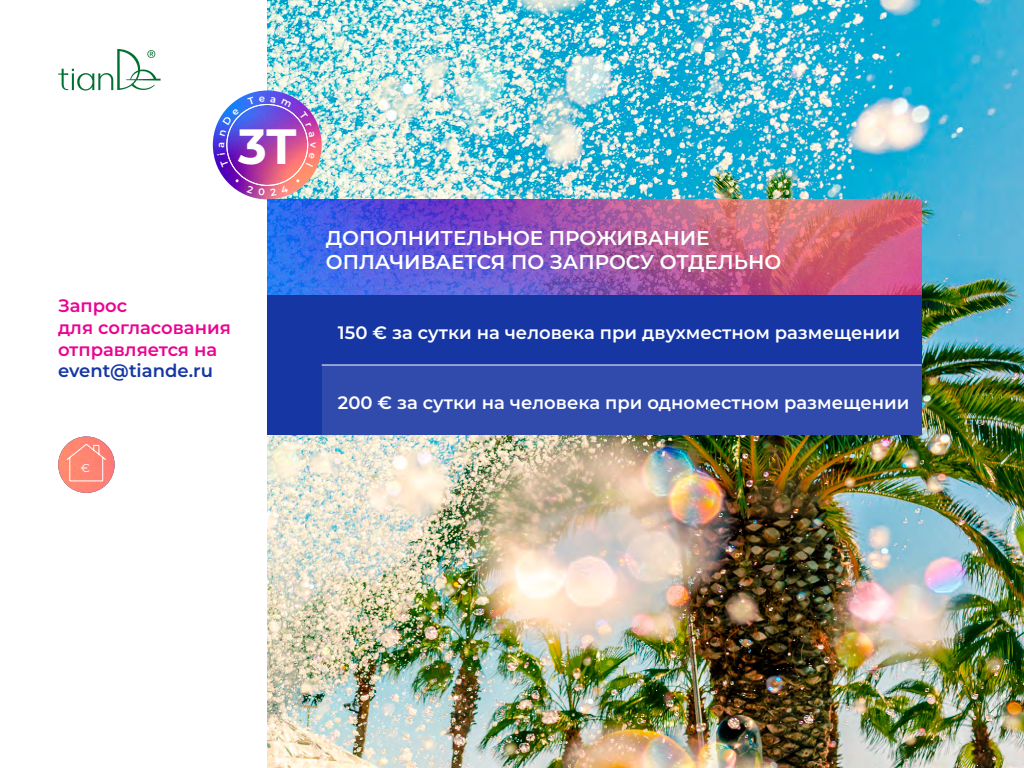
<style>
.page{position:relative;width:1024px;height:768px;background:#fff}
.page>*{position:absolute;margin:0;border:0;box-sizing:border-box;transform-origin:0 0}
.t1{font:700 49.5px "Montserrat";color:#fff}
.t2{font:600 20px/24px "Montserrat";color:#fff}
.t3{font:600 18px "Montserrat";color:#fff}
.t4{font:600 18px/21.6px "Montserrat";color:#e90491}
.t5{font:600 18px "Montserrat";color:#1536a3}
.t6{font:11.4px "Montserrat";color:#fff}
</style>
<div class="page">
<img style="left:267px;top:0;width:757px;height:768px">
<svg style="left:58px;top:49px;width:103px;height:42px"></svg>
<img style="left:213px;top:91px;width:109px;height:108px;border-radius:54px">
<div style="left:267px;top:295px;width:655px;height:140px;background:#1536a3"></div>
<img style="left:267px;top:200px;width:655px;height:95px">
<div style="left:322px;top:365px;width:600px;height:70px;background:#314bad"></div>
<hr style="left:322px;top:365px;width:600px;height:1px;background:#fff">
<img style="left:58px;top:436px;width:57px;height:57px;border-radius:28px">
<svg style="left:66px;top:443px;width:41px;height:39px;background:#fd8f7e"></svg>
<svg style="left:217px;top:143px;width:12px;height:24px"></svg>
<svg style="left:220px;top:108px;width:20px;height:29px"></svg>
<svg style="left:248px;top:97px;width:43px;height:11px"></svg>
<svg style="left:299px;top:111px;width:17px;height:56px"></svg>
<svg style="left:247px;top:185px;width:42px;height:11px"></svg>
<h1 class="t1" style="left:238px;top:110px;width:60px">3T</h1>
<p class="t4" style="left:58px;top:294px;width:174px">Запрос<br>для согласования отправляется на</p>
<p class="t5" style="left:58px;top:358px;width:156px">event@tiande.ru</p>
<p class="t6" style="left:81px;top:460px;width:11px">€</p>
<p class="t2" style="left:326px;top:225px;width:457px">ДОПОЛНИТЕЛЬНОЕ ПРОЖИВАНИЕ<br>ОПЛАЧИВАЕТСЯ ПО ЗАПРОСУ ОТДЕЛЬНО</p>
<p class="t3" style="left:338px;top:320px;width:564px">150 € за сутки на человека при двухместном размещении</p>
<p class="t3" style="left:338px;top:390px;width:573px">200 € за сутки на человека при одноместном размещении</p>
</div>
